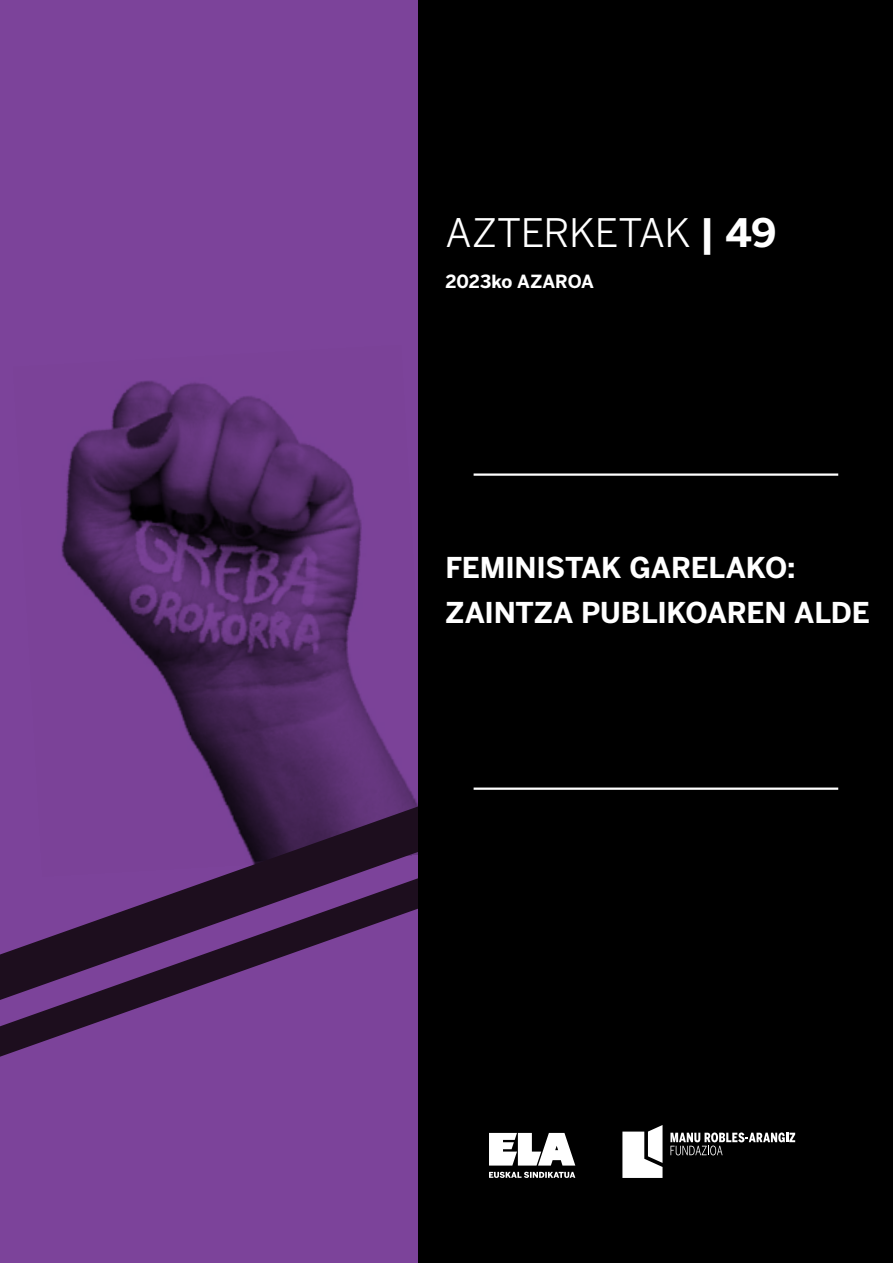
<style>
.page{position:relative;width:893px;height:1263px;background:#fff}
.page>*{position:absolute;margin:0;border:0;box-sizing:border-box;transform-origin:0 0}
.t1{font:39px "Benton Sans";letter-spacing:-.01em;color:#fff}
.t2{font:700 28.5px/45px "Benton Sans";letter-spacing:-.01em;color:#fff}
.t3{font:700 18px "Benton Sans";letter-spacing:-.005em;color:#fff}
.s1{font-weight:700}
</style>
<div class="page">
<div style="left:418px;top:0;width:475px;height:1263px;background:#000"></div>
<svg style="left:670px;top:1132px;width:125px;height:23px"></svg>
<svg style="left:622px;top:1125px;width:40px;height:53px"></svg>
<svg style="left:489px;top:1133px;width:86px;height:45px"></svg>
<hr style="left:474px;top:473px;width:364px;height:3px;background:#fff">
<hr style="left:474px;top:787px;width:364px;height:3px;background:#fff">
<svg style="left:0;top:0;width:418px;height:1263px;background:#6c3a86"></svg>
<h1 class="t1" style="left:446px;top:209px;width:333px">AZTERKETAK <span class="s1">| 49</span></h1>
<p class="t3" style="left:446px;top:270px;width:150px">2023ko AZAROA</p>
<p class="t2" style="left:446px;top:546px;width:426px">FEMINISTAK GARELAKO:<br>ZAINTZA PUBLIKOAREN ALDE</p>
</div>
